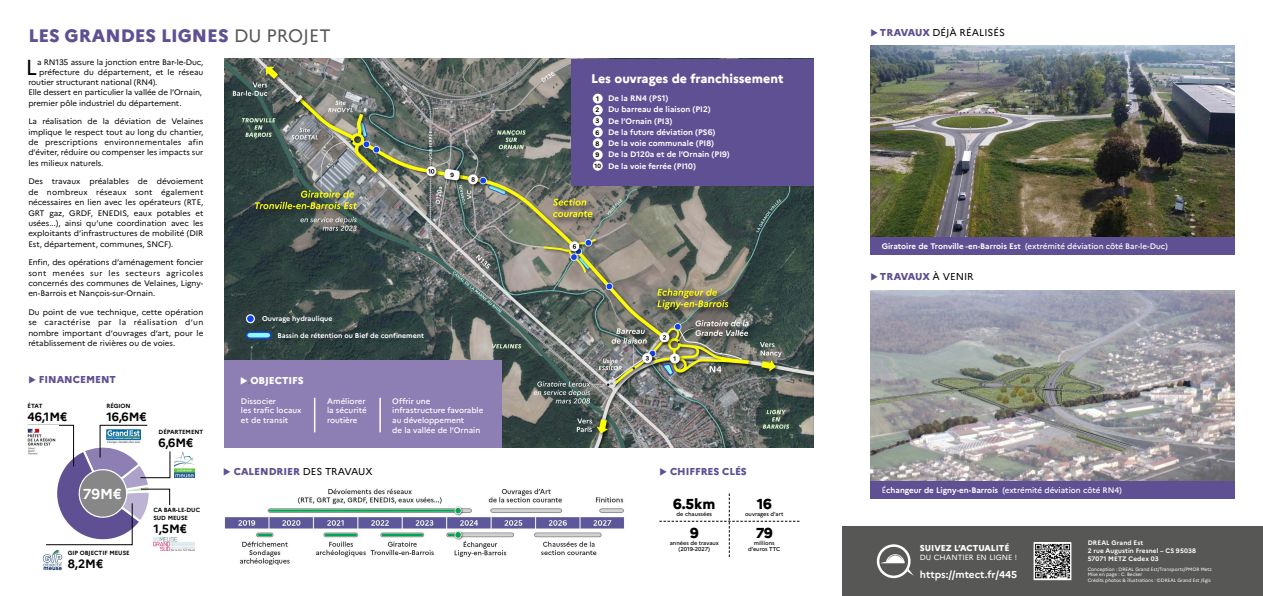
<style>
.page{position:relative;width:1263px;height:596px;background:#fff}
.page>*{position:absolute;margin:0;border:0;box-sizing:border-box;transform-origin:0 0}
.t1{font:21.7px "Marianne";color:#000}
.t2{font:800 18px "Marianne";color:#5f5093}
.t3{font:800 14.4px "Marianne";color:#000}
.t4{font:700 14.4px "Marianne";color:#fff}
.t5{font:800 12.5px "Marianne";color:#fff}
.t6{font:700 12px "Marianne";color:#000}
.t7{font:800 10px "Marianne";color:#5f5093}
.t8{font:10px "Marianne";color:#000}
.t9{font:700 10px "Marianne";letter-spacing:.005em;color:#fff}
.t10{font:800 10px "Marianne";color:#fff}
.t11{font:800 8.5px "Marianne";color:#fff}
.t12{font:8px/10.3px "Marianne";letter-spacing:-.005em;color:#000;text-align:justify}
.t13{font:700 8px "Marianne";color:#fff}
.t14{font:500 8px/9.6px "Marianne";color:#fff}
.t15{font:7.5px "Marianne";color:#fff}
.t16{font:700 7px "Marianne";color:#fff}
.t17{font:700 6.5px/7.8px "Marianne";letter-spacing:.015em;color:#fff}
.t18{font:700 6.5px "Marianne";color:#000}
.t19{font:700 6px/7.2px "Marianne";color:#000}
.t20{font:500 5.6px/6.7px "Marianne";color:#000;text-align:center}
.t21{font:4.7px/5.7px "Marianne";letter-spacing:-.005em;color:#fff}
.s1{font-weight:400;color:#575756}
.s2{color:#fff}
.s3{color:#706f6f}
.s4{font-weight:400;color:#000}
.s5{font-size:6px;color:#000}
.s6{color:#5f5093}
.s7{font-weight:800;color:#fff}
.s8{font-weight:800;color:#5f5093}
.s9{font-weight:500}
.s10{font-weight:400}
.s11{font-weight:700}
</style>
<div class="page">
<div style="left:842px;top:526px;width:421px;height:69px;background:#575756"></div>
<img style="left:1035px;top:544px;width:34px;height:33px">
<div style="left:1033px;top:542px;width:38px;height:37px;border:1px solid #fff"></div>
<svg style="left:881px;top:554px;width:32px;height:21px"></svg>
<div style="left:877px;top:544px;width:33px;height:33px;border:3px solid #fff;border-radius:50%"></div>
<img style="left:870px;top:290px;width:364px;height:191px">
<div style="left:870px;top:481px;width:364px;height:18px;background:#5f5093"></div>
<img style="left:870px;top:45px;width:364px;height:191px">
<div style="left:870px;top:236px;width:364px;height:18px;background:#5f5093"></div>
<img style="left:225px;top:59px;width:589px;height:388px">
<svg style="left:245px;top:330px;width:27px;height:9px"></svg>
<div style="left:247px;top:314px;width:7px;height:8px;background:#0f45ed;border-radius:50%"></div>
<div style="left:246px;top:314px;width:9px;height:9px;border:1px solid #fff;border-radius:50%"></div>
<div style="left:571px;top:59px;width:243px;height:126px;background:#5f5093"></div>
<div style="left:593px;top:161px;width:10px;height:9px;background:#fff;border-radius:50%"></div>
<div style="left:593px;top:150px;width:10px;height:10px;background:#fff;border-radius:50%"></div>
<div style="left:593px;top:138px;width:10px;height:10px;background:#fff;border-radius:50%"></div>
<div style="left:593px;top:127px;width:10px;height:10px;background:#fff;border-radius:50%"></div>
<div style="left:593px;top:116px;width:10px;height:10px;background:#fff;border-radius:50%"></div>
<div style="left:593px;top:105px;width:10px;height:10px;background:#fff;border-radius:50%"></div>
<div style="left:593px;top:94px;width:10px;height:9px;background:#fff;border-radius:50%"></div>
<svg style="left:27px;top:424px;width:143px;height:122px"></svg>
<img style="left:43px;top:550px;width:20px;height:19px">
<img style="left:27px;top:425px;width:32px;height:32px">
<img style="left:107px;top:429px;width:34px;height:14px">
<img style="left:153px;top:537px;width:41px;height:13px">
<img style="left:174px;top:451px;width:20px;height:26px">
<div style="left:225px;top:359px;width:277px;height:88px;background:#8d7fb3"></div>
<hr style="left:314px;top:397px;width:1px;height:35px;background:#fff">
<hr style="left:379px;top:397px;width:2px;height:35px;background:#fff">
<img style="left:225px;top:488px;width:399px;height:76px">
<svg style="left:659px;top:493px;width:140px;height:63px"></svg>
<h2 class="t2" style="left:28px;top:24px;width:304px">LES GRANDES LIGNES <span class="s1">DU PROJET</span></h2>
<h1 class="t1" style="left:26px;top:53px;width:13px">L</h1>
<p class="t12" style="left:37px;top:57px;width:168px">a RN135 assure la jonction entre Bar-le-Duc,</p>
<p class="t12" style="left:37px;top:66px;width:168px"><span class="s2">.</span>préfecture du département, et le réseau</p>
<p class="t12" style="left:28px;top:77px;width:131px">routier structurant national (RN4).</p>
<p class="t12" style="left:28px;top:87px;width:175px">Elle dessert en particulier la vallée de l’Ornain,</p>
<p class="t12" style="left:28px;top:97px;width:155px">premier pôle industriel du département.</p>
<p class="t12" style="left:28px;top:116px;width:177px">La réalisation de la déviation de Velaines implique le respect tout au long du chantier, de prescriptions environnementales afin d’éviter, réduire ou compenser les impacts sur les milieux naturels.</p>
<p class="t12" style="left:28px;top:176px;width:177px">Des travaux préalables de dévoiement de nombreux réseaux sont également nécessaires en lien avec les opérateurs (RTE, GRT gaz, GRDF, ENEDIS, eaux potables et usées...), ainsi qu’une coordination avec les exploitants d’infrastructures de mobilité (DIR Est, département, communes, SNCF).</p>
<p class="t12" style="left:28px;top:257px;width:177px">Enfin, des opérations d’aménagement foncier sont menées sur les secteurs agricoles concernés des communes de Velaines, Ligny&shy;en-Barrois et Nançois-sur-Ornain.</p>
<p class="t12" style="left:28px;top:307px;width:177px">Du point de vue technique, cette opération se caractérise par la réalisation d’un nombre important d’ouvrages d’art, pour le rétablissement de rivières ou de voies.</p>
<p class="t7" style="left:28px;top:373px;width:89px">◆<span class="s2">.</span>FINANCEMENT</p>
<p class="t19" style="left:28px;top:402px;width:16px">ÉTAT</p>
<h3 class="t6" style="left:28px;top:409px;width:41px">46,1M€</h3>
<p class="t19" style="left:106px;top:402px;width:26px">RÉGION</p>
<h3 class="t6" style="left:106px;top:409px;width:42px">16,6M€</h3>
<p class="t19" style="left:159px;top:427px;width:46px">DÉPARTEMENT</p>
<h3 class="t6" style="left:159px;top:435px;width:36px">6,6M€</h3>
<h3 class="t4" style="left:83px;top:484px;width:40px">79M€</h3>
<p class="t19" style="left:153px;top:506px;width:48px">CA BAR-LE-DUC<br>SUD MEUSE</p>
<h3 class="t6" style="left:153px;top:520px;width:35px">1,5M€</h3>
<p class="t19" style="left:68px;top:548px;width:64px">GIP OBJECTIF MEUSE</p>
<h3 class="t6" style="left:68px;top:555px;width:37px">8,2M€</h3>
<p class="t16" style="left:262px;top:314px;width:72px">Ouvrage hydraulique</p>
<p class="t16" style="left:277px;top:331px;width:148px">Bassin de rétention ou Bief de confinement</p>
<p class="t10" style="left:240px;top:374px;width:65px">◆<span class="s3">.</span>OBJECTIFS</p>
<p class="t14" style="left:241px;top:396px;width:62px">Dissocier<br>les trafic locaux et de transit</p>
<p class="t14" style="left:327px;top:396px;width:41px">Améliorer la sécurité routière</p>
<p class="t7" style="left:223px;top:465px;width:151px">◆ CALENDRIER <span class="s4">DES TRAVAUX</span></p>
<p class="t14" style="left:392px;top:396px;width:93px">Offrir une infrastructure favorable au développement<br>de la vallée de l’Ornain</p>
<h3 class="t5" style="left:591px;top:71px;width:194px">Les ouvrages de franchissement</h3>
<p class="t13" style="left:608px;top:93px;width:62px">De la RN4 (PS1)</p>
<p class="t13" style="left:608px;top:105px;width:104px">Du barreau de liaison (PI2)</p>
<p class="t13" style="left:608px;top:116px;width:66px">De l’Ornain (PI3)</p>
<p class="t13" style="left:608px;top:127px;width:109px">De la future déviation (PS6)</p>
<p class="t13" style="left:608px;top:138px;width:107px">De la voie communale (PI8)</p>
<p class="t13" style="left:608px;top:149px;width:123px">De la D120a et de l’Ornain (PI9)</p>
<p class="t13" style="left:594px;top:161px;width:103px"><span class="s5">10</span> De la voie ferrée (PI10)</p>
<p class="t18" style="left:596px;top:95px;width:5px">1</p>
<p class="t18" style="left:596px;top:106px;width:5px">2</p>
<p class="t18" style="left:596px;top:117px;width:5px">3</p>
<p class="t18" style="left:596px;top:128px;width:5px">6</p>
<p class="t18" style="left:596px;top:139px;width:5px">8</p>
<p class="t18" style="left:596px;top:151px;width:5px">9</p>
<p class="t7" style="left:659px;top:465px;width:89px">◆ CHIFFRES CLÉS</p>
<h3 class="t3" style="left:673px;top:495px;width:44px">6.5km</h3>
<p class="t20" style="left:677px;top:510px;width:37px">de chaussées</p>
<h3 class="t3" style="left:690px;top:523px;width:10px">9</h3>
<p class="t20" style="left:670px;top:539px;width:51px">années de travaux (2019-2027)</p>
<h3 class="t3" style="left:757px;top:495px;width:17px">16</h3>
<p class="t20" style="left:745px;top:510px;width:40px">ouvrages d'art</p>
<h3 class="t3" style="left:756px;top:523px;width:19px">79</h3>
<p class="t20" style="left:748px;top:539px;width:34px">millions d’euros TTC</p>
<p class="t8" style="left:870px;top:26px;width:136px"><span class="s6">◆</span><span class="s7">.</span><span class="s8">TRAVAUX</span> DÉJÀ RÉALISÉS</p>
<p class="t13" style="left:882px;top:241px;width:288px">Giratoire de Tronville -en-Barrois Est <span class="s9">(extrémité déviation côté Bar-le-Duc)</span></p>
<p class="t7" style="left:870px;top:270px;width:105px">◆<span class="s2">.</span>TRAVAUX <span class="s4">À VENIR</span></p>
<p class="t14" style="left:882px;top:485px;width:242px"><span class="s10">É</span><span class="s11">changeur de Ligny-en-Barrois</span> (extrémité déviation côté RN4)</p>
<p class="t11" style="left:920px;top:542px;width:91px">SUIVEZ L’ACTUALITÉ</p>
<p class="t15" style="left:920px;top:552px;width:99px">DU CHANTIER EN LIGNE !</p>
<p class="t9" style="left:920px;top:568px;width:99px">https://mtect.fr/445</p>
<p class="t17" style="left:1088px;top:538px;width:110px">DREAL Grand Est<br>2 rue Augustin Fresnel – CS 95038<br>57071 METZ Cedex 03</p>
<p class="t21" style="left:1088px;top:565px;width:126px">Conception : DREAL Grand Est/Transports/PMOR Metz<br>Mise en page : C. Becker<br>Crédits photos &amp; illustrations : ©DREAL Grand Est /Egis</p>
</div>
